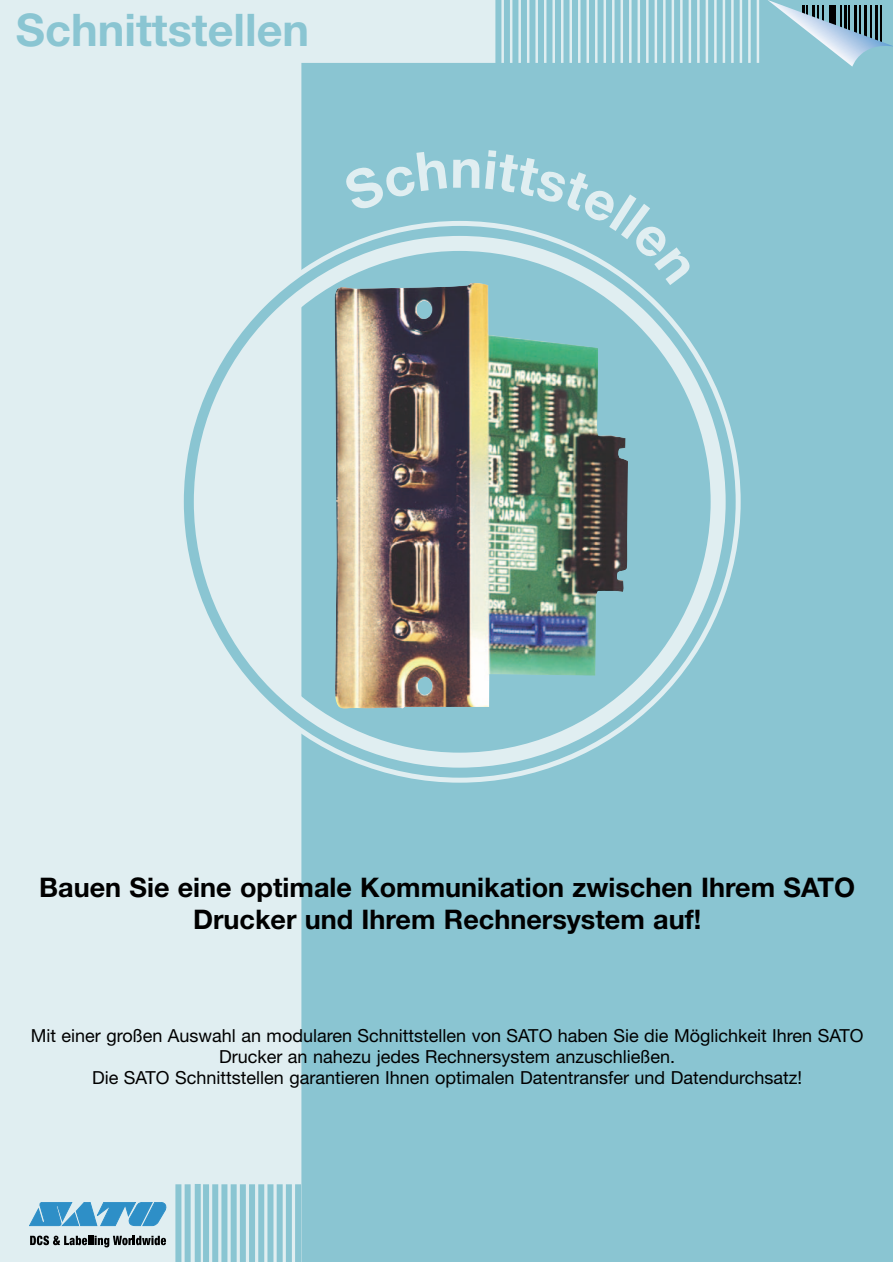
<style>
.page{position:relative;width:893px;height:1262px;background:#fff}
.page>*{position:absolute;margin:0;border:0;box-sizing:border-box;transform-origin:0 0}
.t1{font:700 54px "Helvetica Neue";color:#e0eef1}
.t2{font:700 45px "Helvetica Neue";color:#8ac5d2}
.t3{font:700 27px/32.4px "Helvetica Neue";color:#000;text-align:center}
.t4{font:18px/21px "Helvetica Neue";color:#000;text-align:center}
</style>
<div class="page">
<div style="left:0;top:0;width:892px;height:1262px;background:#e0eef1"></div>
<div style="left:301px;top:0;width:591px;height:1262px;background:#8ac5d2"></div>
<div style="left:175px;top:1184px;width:6px;height:78px;background:#8ac5d2"></div>
<div style="left:185px;top:1184px;width:6px;height:78px;background:#8ac5d2"></div>
<div style="left:195px;top:1184px;width:6px;height:78px;background:#8ac5d2"></div>
<div style="left:203px;top:1184px;width:6px;height:78px;background:#8ac5d2"></div>
<div style="left:212px;top:1184px;width:6px;height:78px;background:#8ac5d2"></div>
<div style="left:221px;top:1184px;width:6px;height:78px;background:#8ac5d2"></div>
<div style="left:231px;top:1184px;width:6px;height:78px;background:#8ac5d2"></div>
<div style="left:240px;top:1184px;width:6px;height:78px;background:#8ac5d2"></div>
<div style="left:249px;top:1184px;width:6px;height:78px;background:#8ac5d2"></div>
<div style="left:258px;top:1184px;width:6px;height:78px;background:#8ac5d2"></div>
<div style="left:267px;top:1184px;width:6px;height:78px;background:#8ac5d2"></div>
<div style="left:277px;top:1184px;width:6px;height:78px;background:#8ac5d2"></div>
<div style="left:286px;top:1184px;width:6px;height:78px;background:#8ac5d2"></div>
<div style="left:295px;top:1184px;width:6px;height:78px;background:#8ac5d2"></div>
<div style="left:301px;top:213px;width:447px;height:577px;background:#8ac5d2"></div>
<svg style="left:183px;top:218px;width:560px;height:567px"></svg>
<img style="left:186px;top:228px;width:547px;height:547px">
<div style="left:762px;top:0;width:130px;height:74px;background:#8ac5d2"></div>
<svg style="left:768px;top:0;width:124px;height:67px"></svg>
<svg style="left:30px;top:1235px;width:136px;height:12px"></svg>
<svg style="left:30px;top:1202px;width:136px;height:23px"></svg>
<div style="left:341px;top:150px;width:106px;height:63px;background:#8ac5d2"></div>
<svg style="left:485px;top:150px;width:208px;height:135px;background:#92c8d4"></svg>
<h2 class="t2" style="left:16px;top:14px;width:295px">Schnittstellen</h2>
<h1 class="t1" style="left:450px;top:149px;width:34px">n</h1>
<h3 class="t3" style="left:39px;top:873px;width:817px">Bauen Sie eine optimale Kommunikation zwischen Ihrem SATO<br>Drucker und Ihrem Rechnersystem auf!</h3>
<p class="t4" style="left:31px;top:1026px;width:834px">Mit einer großen Auswahl an modularen Schnittstellen von SATO haben Sie die Möglichkeit Ihren SATO<br>Drucker an nahezu jedes Rechnersystem anzuschließen.<br>Die SATO Schnittstellen garantieren Ihnen optimalen Datentransfer und Datendurchsatz!</p>
</div>
